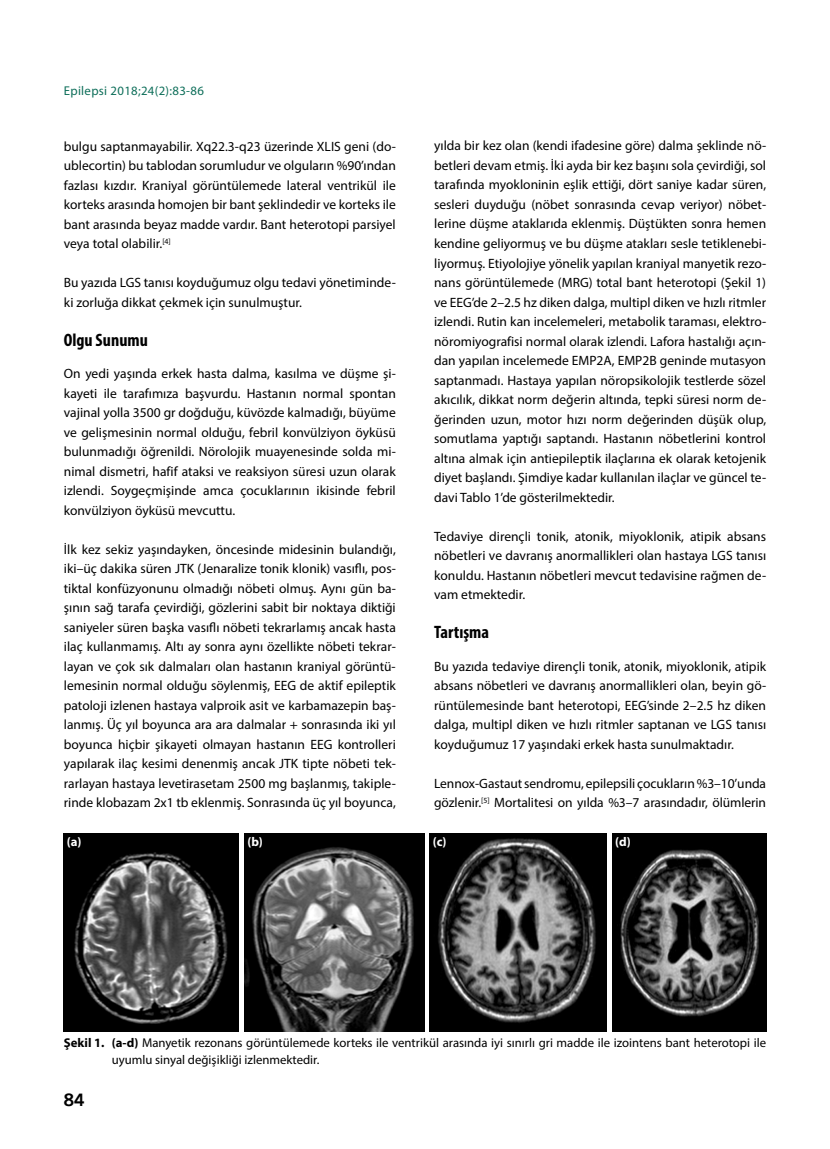
<style>
.page{position:relative;width:830px;height:1149px;background:#fff}
.page>*{position:absolute;margin:0;border:0;box-sizing:border-box;transform-origin:0 0}
.t1{font:700 condensed 18px "Myriad Pro";color:#000}
.t2{font:700 16.5px "News Gothic";color:#000}
.t3{font:13.5px/19.5px "Myriad Pro";color:#000;text-align:justify}
.t4{font:12.75px/16.5px "Myriad Pro";color:#000}
.t5{font:12.75px "Myriad Pro";letter-spacing:.025em;color:#0d6e59}
.t6{font:700 12.75px "Myriad Pro";color:#fff}
.s1{font-weight:700}
</style>
<div class="page">
<img style="left:64px;top:833px;width:174px;height:198px">
<img style="left:244px;top:833px;width:180px;height:198px">
<img style="left:429px;top:833px;width:177px;height:198px">
<img style="left:612px;top:833px;width:153px;height:198px">
<p class="t5" style="left:64px;top:82px;width:141px">Epilepsi 2018;24(2):83-86</p>
<p class="t3" style="left:64px;top:136px;width:333px">bulgu saptanmayabilir. Xq22.3-q23 üzerinde XLIS geni (do&shy;ublecortin) bu tablodan sorumludur ve olguların %90’ından fazlası kızdır. Kraniyal görüntülemede lateral ventrikül ile korteks arasında homojen bir bant şeklindedir ve korteks ile bant arasında beyaz madde vardır. Bant heterotopi parsiyel veya total olabilir.<sup>[4]</sup></p>
<p class="t3" style="left:64px;top:272px;width:333px">Bu yazıda LGS tanısı koyduğumuz olgu tedavi yönetiminde&shy;ki zorluğa dikkat çekmek için sunulmuştur.</p>
<h1 class="t1" style="left:64px;top:328px;width:85px">Olgu Sunumu</h1>
<p class="t3" style="left:64px;top:363px;width:333px">On yedi yaşında erkek hasta dalma, kasılma ve düşme şi&shy;kayeti ile tarafımıza başvurdu. Hastanın normal spontan vajinal yolla 3500 gr doğduğu, küvözde kalmadığı, büyüme ve gelişmesinin normal olduğu, febril konvülziyon öyküsü bulunmadığı öğrenildi. Nörolojik muayenesinde solda mi&shy;nimal dismetri, hafif ataksi ve reaksiyon süresi uzun olarak izlendi. Soygeçmişinde amca çocuklarının ikisinde febril konvülziyon öyküsü mevcuttu.</p>
<p class="t3" style="left:64px;top:539px;width:333px">İlk kez sekiz yaşındayken, öncesinde midesinin bulandığı, iki–üç dakika süren JTK (Jenaralize tonik klonik) vasıflı, pos&shy;tiktal konfüzyonunu olmadığı nöbeti olmuş. Aynı gün ba&shy;şının sağ tarafa çevirdiği, gözlerini sabit bir noktaya diktiği saniyeler süren başka vasıflı nöbeti tekrarlamış ancak hasta ilaç kullanmamış. Altı ay sonra aynı özellikte nöbeti tekrar&shy;layan ve çok sık dalmaları olan hastanın kraniyal görüntü&shy;lemesinin normal olduğu söylenmiş, EEG de aktif epileptik patoloji izlenen hastaya valproik asit ve karbamazepin baş&shy;lanmış. Üç yıl boyunca ara ara dalmalar + sonrasında iki yıl boyunca hiçbir şikayeti olmayan hastanın EEG kontrolleri yapılarak ilaç kesimi denenmiş ancak JTK tipte nöbeti tek&shy;rarlayan hastaya levetirasetam 2500 mg başlanmış, takiple&shy;rinde klobazam 2x1 tb eklenmiş. Sonrasında üç yıl boyunca,</p>
<p class="t3" style="left:434px;top:136px;width:333px">yılda bir kez olan (kendi ifadesine göre) dalma şeklinde nö&shy;betleri devam etmiş. İki ayda bir kez başını sola çevirdiği, sol tarafında myokloninin eşlik ettiği, dört saniye kadar süren, sesleri duyduğu (nöbet sonrasında cevap veriyor) nöbet&shy;lerine düşme ataklarıda eklenmiş. Düştükten sonra hemen kendine geliyormuş ve bu düşme atakları sesle tetiklenebi&shy;liyormuş. Etiyolojiye yönelik yapılan kraniyal manyetik rezo&shy;nans görüntülemede (MRG) total bant heterotopi (Şekil 1) ve EEG’de 2–2.5 hz diken dalga, multipl diken ve hızlı ritmler izlendi. Rutin kan incelemeleri, metabolik taraması, elektro&shy;nöromiyografisi normal olarak izlendi. Lafora hastalığı açın&shy;dan yapılan incelemede EMP2A, EMP2B geninde mutasyon saptanmadı. Hastaya yapılan nöropsikolojik testlerde sözel akıcılık, dikkat norm değerin altında, tepki süresi norm de&shy;ğerinden uzun, motor hızı norm değerinden düşük olup, somutlama yaptığı saptandı. Hastanın nöbetlerini kontrol altına almak için antiepileptik ilaçlarına ek olarak ketojenik diyet başlandı. Şimdiye kadar kullanılan ilaçlar ve güncel te&shy;davi Tablo 1’de gösterilmektedir.</p>
<p class="t3" style="left:434px;top:526px;width:333px">Tedaviye dirençli tonik, atonik, miyoklonik, atipik absans nöbetleri ve davranış anormallikleri olan hastaya LGS tanısı konuldu. Hastanın nöbetleri mevcut tedavisine rağmen de&shy;vam etmektedir.</p>
<h1 class="t1" style="left:434px;top:621px;width:56px">Tartışma</h1>
<p class="t3" style="left:434px;top:656px;width:333px">Bu yazıda tedaviye dirençli tonik, atonik, miyoklonik, atipik absans nöbetleri ve davranış anormallikleri olan, beyin gö&shy;rüntülemesinde bant heterotopi, EEG’sinde 2–2.5 hz diken dalga, multipl diken ve hızlı ritmler saptanan ve LGS tanısı koyduğumuz 17 yaşındaki erkek hasta sunulmaktadır.</p>
<p class="t3" style="left:434px;top:773px;width:333px">Lennox-Gastaut sendromu, epilepsili çocukların %3–10’unda gözlenir.<sup>[5]</sup> Mortalitesi on yılda %3–7 arasındadır, ölümlerin</p>
<p class="t6" style="left:67px;top:833px;width:16px">(a)</p>
<p class="t6" style="left:247px;top:833px;width:17px">(b)</p>
<p class="t6" style="left:432px;top:833px;width:15px">(c)</p>
<p class="t6" style="left:615px;top:833px;width:17px">(d)</p>
<p class="t4" style="left:112px;top:1034px;width:655px;text-indent:-48px"><span class="s1">Şekil 1. (a-d)</span> Manyetik rezonans görüntülemede korteks ile ventrikül arasında iyi sınırlı gri madde ile izointens bant heterotopi ile uyumlu sinyal değişikliği izlenmektedir.</p>
<p class="t2" style="left:64px;top:1089px;width:22px">84</p>
</div>
